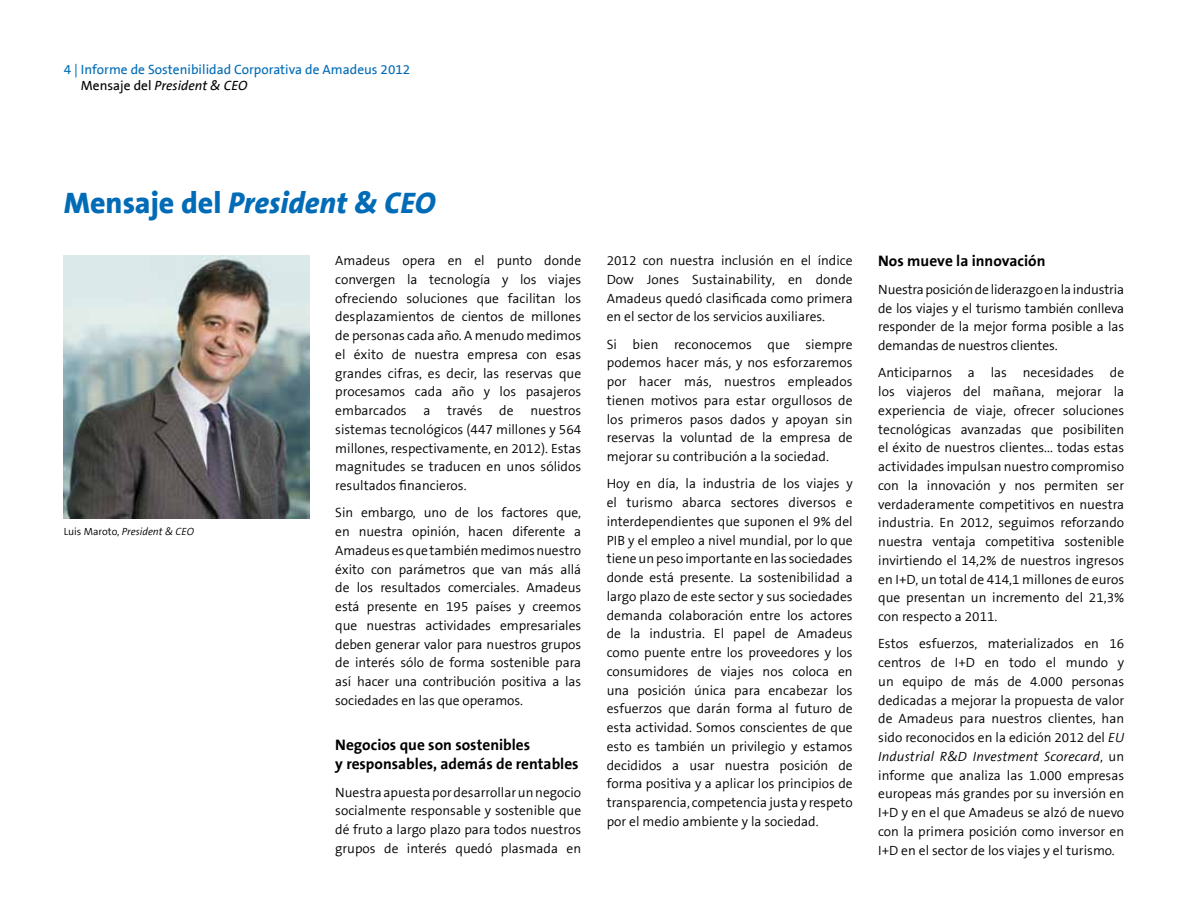
<style>
.page{position:relative;width:1188px;height:918px;background:#fff}
.page>*{position:absolute;margin:0;border:0;box-sizing:border-box;transform-origin:0 0}
.t1{font:italic 800 30px "The Sans B8";color:#006bb6}
.t2{font:700 15.3px/19.5px "The Sans B7";color:#000}
.t3{font:300 13.5px/18.8px "The Sans B4";color:#000;text-align:justify}
.t4{font:13.5px/16.2px "The Sans B5 Plain";color:#006bb6}
.t5{font:italic 300 10.5px "The Sans B4";color:#000}
.s1{color:#000}
.s2{font-style:italic;color:#000}
.s3{font-style:normal}
.s4{font-style:italic}
</style>
<div class="page">
<img style="left:64px;top:255px;width:246px;height:264px">
<p class="t4" style="left:81px;top:62px;width:331px;text-indent:-17px">4 | Informe de Sostenibilidad Corporativa de Amadeus 2012<br><span class="s1">Mensaje del</span> <span class="s2">President &amp; CEO</span></p>
<h1 class="t1" style="left:64px;top:187px;width:373px"><span class="s3">Mensaje del</span> President &amp; CEO</h1>
<p class="t3" style="left:335px;top:252px;width:247px">Amadeus opera en el punto donde convergen la tecnología y los viajes ofreciendo soluciones que facilitan los desplazamientos de cientos de millones de personas cada año. A menudo medimos el éxito de nuestra empresa con esas grandes cifras, es decir, las reservas que procesamos cada año y los pasajeros embarcados a través de nuestros sistemas tecnológicos (447 millones y 564 millones, respectivamente, en 2012). Estas magnitudes se traducen en unos sólidos resultados financieros.</p>
<p class="t3" style="left:335px;top:504px;width:248px">Sin embargo, uno de los factores que, en nuestra opinión, hacen diferente a Amadeus es que también medimos nuestro éxito con parámetros que van más allá de los resultados comerciales. Amadeus está presente en 195 países y creemos que nuestras actividades empresariales deben generar valor para nuestros grupos de interés sólo de forma sostenible para así hacer una contribución positiva a las sociedades en las que operamos.</p>
<p class="t2" style="left:335px;top:735px;width:245px">Negocios que son sostenibles<br>y responsables, además de rentables</p>
<p class="t3" style="left:335px;top:783px;width:247px">Nuestra apuesta por desarrollar un negocio socialmente responsable y sostenible que dé fruto a largo plazo para todos nuestros grupos de interés quedó plasmada en</p>
<p class="t5" style="left:64px;top:526px;width:132px"><span class="s3">Luis Maroto,</span> President &amp; CEO</p>
<p class="t3" style="left:607px;top:252px;width:247px">2012 con nuestra inclusión en el índice Dow Jones Sustainability, en donde Amadeus quedó clasificada como primera en el sector de los servicios auxiliares.</p>
<p class="t3" style="left:607px;top:335px;width:248px">Si bien reconocemos que siempre podemos hacer más, y nos esforzaremos por hacer más, nuestros empleados tienen motivos para estar orgullosos de los primeros pasos dados y apoyan sin reservas la voluntad de la empresa de mejorar su contribución a la sociedad.</p>
<p class="t3" style="left:607px;top:475px;width:248px">Hoy en día, la industria de los viajes y el turismo abarca sectores diversos e interdependientes que suponen el 9% del PIB y el empleo a nivel mundial, por lo que tiene un peso importante en las sociedades donde está presente. La sostenibilidad a largo plazo de este sector y sus sociedades demanda colaboración entre los actores de la industria. El papel de Amadeus como puente entre los proveedores y los consumidores de viajes nos coloca en una posición única para encabezar los esfuerzos que darán forma al futuro de esta actividad. Somos conscientes de que esto es también un privilegio y estamos decididos a usar nuestra posición de forma positiva y a aplicar los principios de transparencia, competencia justa y respeto por el medio ambiente y la sociedad.</p>
<p class="t2" style="left:878px;top:252px;width:169px">Nos mueve la innovación</p>
<p class="t3" style="left:878px;top:280px;width:247px">Nuestra posición de liderazgo en la industria de los viajes y el turismo también conlleva responder de la mejor forma posible a las demandas de nuestros clientes.</p>
<p class="t3" style="left:878px;top:364px;width:247px">Anticiparnos a las necesidades de los viajeros del mañana, mejorar la experiencia de viaje, ofrecer soluciones tecnológicas avanzadas que posibiliten el éxito de nuestros clientes... todas estas actividades impulsan nuestro compromiso con la innovación y nos permiten ser verdaderamente competitivos en nuestra industria. En 2012, seguimos reforzando nuestra ventaja competitiva sostenible invirtiendo el 14,2% de nuestros ingresos en I+D, un total de 414,1 millones de euros que presentan un incremento del 21,3% con respecto a 2011.</p>
<p class="t3" style="left:878px;top:635px;width:248px">Estos esfuerzos, materializados en 16 centros de I+D en todo el mundo y un equipo de más de 4.000 personas dedicadas a mejorar la propuesta de valor de Amadeus para nuestros clientes, han sido reconocidos en la edición 2012 del <span class="s4">EU Industrial R&amp;D Investment Scorecard</span>, un informe que analiza las 1.000 empresas europeas más grandes por su inversión en I+D y en el que Amadeus se alzó de nuevo con la primera posición como inversor en I+D en el sector de los viajes y el turismo.</p>
</div>
